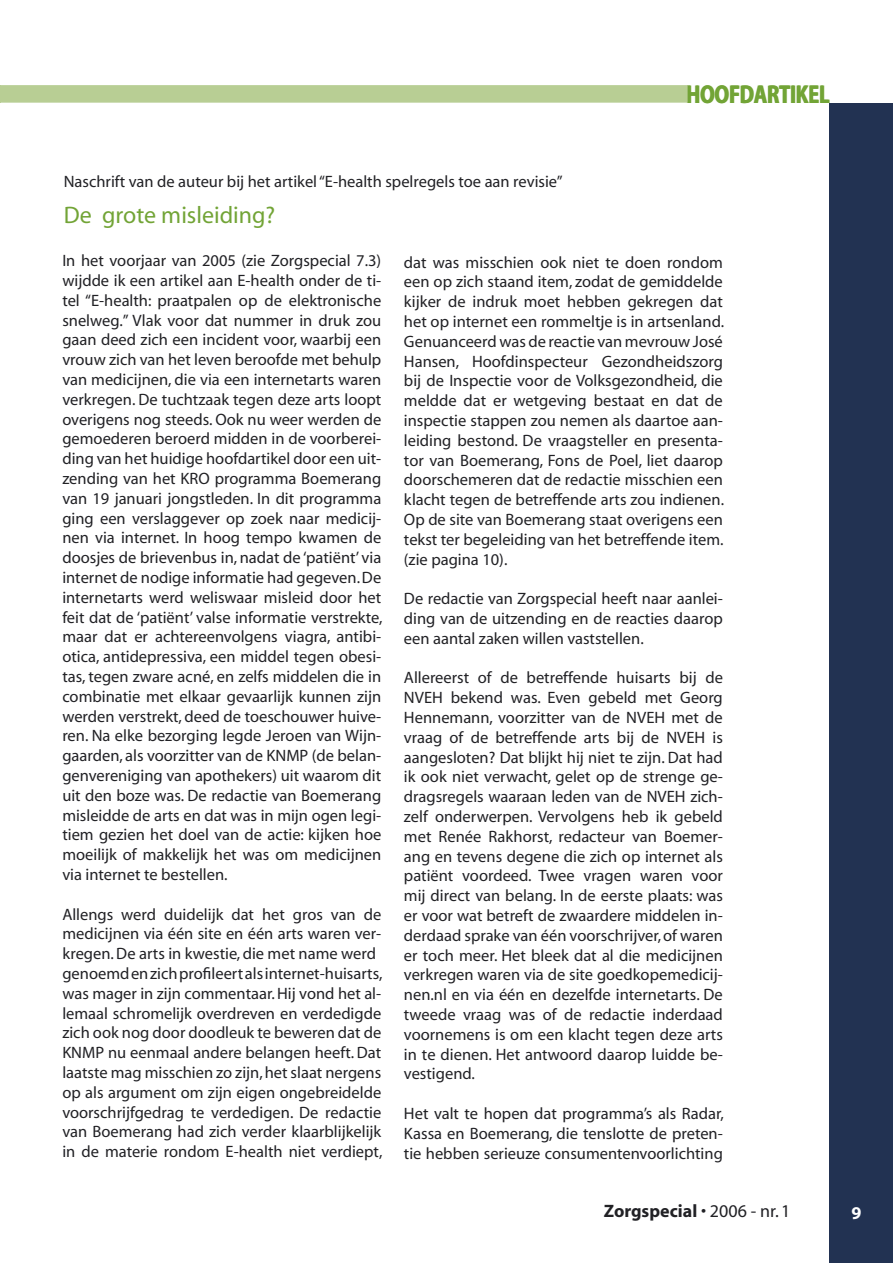
<style>
.page{position:relative;width:893px;height:1263px;background:#fff}
.page>*{position:absolute;margin:0;border:0;box-sizing:border-box;transform-origin:0 0}
.t1{font:700 25.95px "Myriad";color:#72a436;scale:.78 1}
.t2{font:24px "Myriad";color:#72a436}
.t3{font:700 18px "Myriad";color:#212125}
.t4{font:700 18px "Myriad";color:#fff}
.t5{font:16.5px/19.8px "Myriad";color:#212125;text-align:justify}
.s1{font-weight:400}
</style>
<div class="page">
<svg style="left:0;top:85px;width:688px;height:18px"></svg>
<div style="left:829px;top:103px;width:64px;height:1160px;background:#223252"></div>
<h1 class="t1" style="left:687px;top:81px;width:185px">HOOFDARTIKEL</h1>
<p class="t5" style="left:64px;top:172px;width:500px">Naschrift van de auteur bij het artikel “E-health spelregels toe aan revisie”</p>
<h2 class="t2" style="left:64px;top:203px;width:213px">De grote misleiding?</h2>
<p class="t5" style="left:62px;top:251px;width:322px">In het voorjaar van 2005 (zie Zorgspecial 7.3) wijdde ik een artikel aan E-health onder de ti&shy;tel “E-health: praatpalen op de elektronische snelweg.” Vlak voor dat nummer in druk zou gaan deed zich een incident voor, waarbij een vrouw zich van het leven beroofde met behulp van medicijnen, die via een internetarts waren verkregen. De tuchtzaak tegen deze arts loopt overigens nog steeds. Ook nu weer werden de gemoederen beroerd midden in de voorberei&shy;ding van het huidige hoofdartikel door een uit&shy;zending van het KRO programma Boemerang van 19 januari jongstleden. In dit programma ging een verslaggever op zoek naar medicij&shy;nen via internet. In hoog tempo kwamen de doosjes de brievenbus in, nadat de ‘patiënt’ via internet de nodige informatie had gegeven. De internetarts werd weliswaar misleid door het feit dat de ‘patiënt’ valse informatie verstrekte, maar dat er achtereenvolgens viagra, antibi&shy;otica, antidepressiva, een middel tegen obesi&shy;tas, tegen zware acné, en zelfs middelen die in combinatie met elkaar gevaarlijk kunnen zijn werden verstrekt, deed de toeschouwer huive&shy;ren. Na elke bezorging legde Jeroen van Wijn&shy;gaarden, als voorzitter van de KNMP (de belan&shy;genvereniging van apothekers) uit waarom dit uit den boze was. De redactie van Boemerang misleidde de arts en dat was in mijn ogen legi&shy;tiem gezien het doel van de actie: kijken hoe moeilijk of makkelijk het was om medicijnen via internet te bestellen.</p>
<p class="t5" style="left:62px;top:905px;width:322px;text-align:left">Allengs werd duidelijk dat het gros van de medicijnen via één site en één arts waren ver&shy;kregen. De arts in kwestie, die met name werd genoemd en zich profileert als internet-huisarts, was mager in zijn commentaar. Hij vond het al&shy;lemaal schromelijk overdreven en verdedigde zich ook nog door doodleuk te beweren dat de KNMP nu eenmaal andere belangen heeft. Dat laatste mag misschien zo zijn, het slaat nergens op als argument om zijn eigen ongebreidelde voorschrijfgedrag te verdedigen. De redactie van Boemerang had zich verder klaarblijkelijk in de materie rondom E-health niet verdiept,</p>
<p class="t5" style="left:404px;top:253px;width:322px">dat was misschien ook niet te doen rondom een op zich staand item, zodat de gemiddelde kijker de indruk moet hebben gekregen dat het op internet een rommeltje is in artsenland.<br>Genuanceerd was de reactie van mevrouw José Hansen, Hoofdinspecteur Gezondheidszorg bij de Inspectie voor de Volksgezondheid, die meldde dat er wetgeving bestaat en dat de inspectie stappen zou nemen als daartoe aan&shy;leiding bestond. De vraagsteller en presenta&shy;tor van Boemerang, Fons de Poel, liet daarop doorschemeren dat de redactie misschien een klacht tegen de betreffende arts zou indienen.<br>Op de site van Boemerang staat overigens een tekst ter begeleiding van het betreffende item. (zie pagina 10).</p>
<p class="t5" style="left:404px;top:589px;width:320px">De redactie van Zorgspecial heeft naar aanlei&shy;ding van de uitzending en de reacties daarop een aantal zaken willen vaststellen.</p>
<p class="t5" style="left:404px;top:669px;width:320px">Allereerst of de betreffende huisarts bij de NVEH bekend was. Even gebeld met Georg Hennemann, voorzitter van de NVEH met de vraag of de betreffende arts bij de NVEH is aangesloten? Dat blijkt hij niet te zijn. Dat had ik ook niet verwacht, gelet op de strenge ge&shy;dragsregels waaraan leden van de NVEH zich&shy;zelf onderwerpen. Vervolgens heb ik gebeld met Renée Rakhorst, redacteur van Boemer&shy;ang en tevens degene die zich op internet als patiënt voordeed. Twee vragen waren voor mij direct van belang. In de eerste plaats: was er voor wat betreft de zwaardere middelen in&shy;derdaad sprake van één voorschrijver, of waren er toch meer. Het bleek dat al die medicijnen verkregen waren via de site goedkopemedicij&shy;nen.nl en via één en dezelfde internetarts. De tweede vraag was of de redactie inderdaad voornemens is om een klacht tegen deze arts in te dienen. Het antwoord daarop luidde be&shy;vestigend.</p>
<p class="t5" style="left:404px;top:1104px;width:322px">Het valt te hopen dat programma’s als Radar, Kassa en Boemerang, die tenslotte de preten&shy;tie hebben serieuze consumentenvoorlichting</p>
<p class="t3" style="left:604px;top:1201px;width:188px">Zorgspecial <span class="s1">• 2006 - nr. 1</span></p>
<p class="t4" style="left:851px;top:1204px;width:11px">9</p>
</div>
